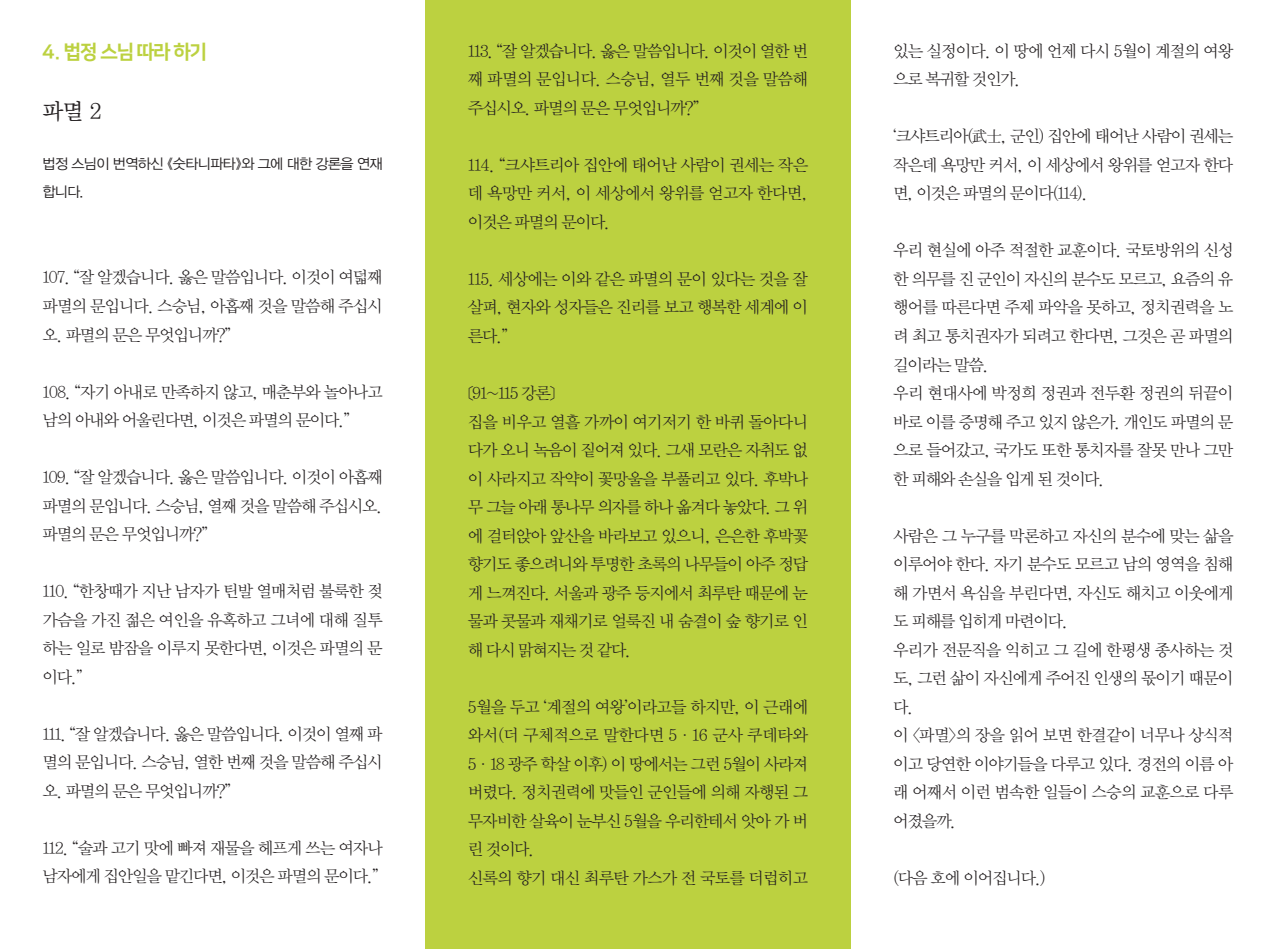
<style>
.page{position:relative;width:1276px;height:949px;background:#fff}
.page>*{position:absolute;margin:0;border:0;box-sizing:border-box;transform-origin:0 0}
.시제목_먹{font:22.5px "YDVY Mj O13";color:#231f20}
.본문_나눔스퀘어_먹{font:19.5px "Nanum Square ac EB";letter-spacing:-.025em;color:#bcd140}
.본문_나눔스퀘어_먹-2{font:16.5px/28.5px "YDVY Mj O12";letter-spacing:-.06em;color:#231f20;text-align:justify}
.편집자글{font:14.25px/28.2px "YDVYGO12";letter-spacing:-.04em;color:#231f20}
</style>
<div class="page">
<div style="left:425px;top:0;width:425px;height:948px;background:#bcd140"></div>
<p class="본문_나눔스퀘어_먹" style="left:43px;top:41px;width:166px">4. 법정 스님 따라 하기</p>
<p class="시제목_먹" style="left:43px;top:97px;width:61px">파멸 2</p>
<p class="편집자글" style="left:43px;top:150px;width:342px">법정 스님이 번역하신 《숫타니파타》와 그에 대한 강론을 연재 합니다.</p>
<p class="본문_나눔스퀘어_먹-2" style="left:43px;top:263px;width:342px">107. “잘 알겠습니다. 옳은 말씀입니다. 이것이 여덟째 파멸의 문입니다. 스승님, 아홉째 것을 말씀해 주십시 오. 파멸의 문은 무엇입니까?”</p>
<p class="본문_나눔스퀘어_먹-2" style="left:43px;top:377px;width:342px">108. “자기 아내로 만족하지 않고, 매춘부와 놀아나고 남의 아내와 어울린다면, 이것은 파멸의 문이다.”</p>
<p class="본문_나눔스퀘어_먹-2" style="left:43px;top:463px;width:342px">109. “잘 알겠습니다. 옳은 말씀입니다. 이것이 아홉째 파멸의 문입니다. 스승님, 열째 것을 말씀해 주십시오. 파멸의 문은 무엇입니까?”</p>
<p class="본문_나눔스퀘어_먹-2" style="left:43px;top:577px;width:342px">110. “한창때가 지난 남자가 틴발 열매처럼 불룩한 젖 가슴을 가진 젊은 여인을 유혹하고 그녀에 대해 질투 하는 일로 밤잠을 이루지 못한다면, 이것은 파멸의 문 이다.”</p>
<p class="본문_나눔스퀘어_먹-2" style="left:43px;top:719px;width:342px">111. “잘 알겠습니다. 옳은 말씀입니다. 이것이 열째 파 멸의 문입니다. 스승님, 열한 번째 것을 말씀해 주십시 오. 파멸의 문은 무엇입니까?”</p>
<p class="본문_나눔스퀘어_먹-2" style="left:43px;top:833px;width:342px">112. “술과 고기 맛에 빠져 재물을 헤프게 쓰는 여자나 남자에게 집안일을 맡긴다면, 이것은 파멸의 문이다.”</p>
<p class="본문_나눔스퀘어_먹-2" style="left:468px;top:37px;width:342px">113. “잘 알겠습니다. 옳은 말씀입니다. 이것이 열한 번 째 파멸의 문입니다. 스승님, 열두 번째 것을 말씀해 주십시오. 파멸의 문은 무엇입니까?”</p>
<p class="본문_나눔스퀘어_먹-2" style="left:468px;top:151px;width:342px">114. “크샤트리아 집안에 태어난 사람이 권세는 작은 데 욕망만 커서, 이 세상에서 왕위를 얻고자 한다면, 이것은 파멸의 문이다.</p>
<p class="본문_나눔스퀘어_먹-2" style="left:468px;top:265px;width:342px">115. 세상에는 이와 같은 파멸의 문이 있다는 것을 잘 살펴, 현자와 성자들은 진리를 보고 행복한 세계에 이 른다.”</p>
<p class="본문_나눔스퀘어_먹-2" style="left:468px;top:379px;width:89px">〔91~115 강론〕</p>
<p class="본문_나눔스퀘어_먹-2" style="left:468px;top:407px;width:342px">집을 비우고 열흘 가까이 여기저기 한 바퀴 돌아다니 다가 오니 녹음이 짙어져 있다. 그새 모란은 자취도 없 이 사라지고 작약이 꽃망울을 부풀리고 있다. 후박나 무 그늘 아래 통나무 의자를 하나 옮겨다 놓았다. 그 위 에 걸터앉아 앞산을 바라보고 있으니, 은은한 후박꽃 향기도 좋으려니와 투명한 초록의 나무들이 아주 정답 게 느껴진다. 서울과 광주 등지에서 최루탄 때문에 눈 물과 콧물과 재채기로 얼룩진 내 숨결이 숲 향기로 인 해 다시 맑혀지는 것 같다.</p>
<p class="본문_나눔스퀘어_먹-2" style="left:468px;top:692px;width:342px">5월을 두고 ‘계절의 여왕’이라고들 하지만, 이 근래에 와서(더 구체적으로 말한다면 5·16 군사 쿠데타와 5·18 광주 학살 이후) 이 땅에서는 그런 5월이 사라져 버렸다. 정치권력에 맛들인 군인들에 의해 자행된 그 무자비한 살육이 눈부신 5월을 우리한테서 앗아 가 버 린 것이다.</p>
<p class="본문_나눔스퀘어_먹-2" style="left:468px;top:863px;width:342px">신록의 향기 대신 최루탄 가스가 전 국토를 더럽히고</p>
<p class="본문_나눔스퀘어_먹-2" style="left:893px;top:37px;width:342px">있는 실정이다. 이 땅에 언제 다시 5월이 계절의 여왕 으로 복귀할 것인가.</p>
<p class="본문_나눔스퀘어_먹-2" style="left:893px;top:122px;width:342px">‘크샤트리아(武士, 군인) 집안에 태어난 사람이 권세는 작은데 욕망만 커서, 이 세상에서 왕위를 얻고자 한다 면, 이것은 파멸의 문이다(114).</p>
<p class="본문_나눔스퀘어_먹-2" style="left:893px;top:236px;width:342px">우리 현실에 아주 적절한 교훈이다. 국토방위의 신성 한 의무를 진 군인이 자신의 분수도 모르고, 요즘의 유 행어를 따른다면 주제 파악을 못하고, 정치권력을 노 려 최고 통치권자가 되려고 한다면, 그것은 곧 파멸의 길이라는 말씀.</p>
<p class="본문_나눔스퀘어_먹-2" style="left:893px;top:379px;width:342px">우리 현대사에 박정희 정권과 전두환 정권의 뒤끝이 바로 이를 증명해 주고 있지 않은가. 개인도 파멸의 문 으로 들어갔고, 국가도 또한 통치자를 잘못 만나 그만 한 피해와 손실을 입게 된 것이다.</p>
<p class="본문_나눔스퀘어_먹-2" style="left:893px;top:521px;width:342px">사람은 그 누구를 막론하고 자신의 분수에 맞는 삶을 이루어야 한다. 자기 분수도 모르고 남의 영역을 침해 해 가면서 욕심을 부린다면, 자신도 해치고 이웃에게 도 피해를 입히게 마련이다.</p>
<p class="본문_나눔스퀘어_먹-2" style="left:893px;top:635px;width:342px">우리가 전문직을 익히고 그 길에 한평생 종사하는 것 도, 그런 삶이 자신에게 주어진 인생의 몫이기 때문이 다.</p>
<p class="본문_나눔스퀘어_먹-2" style="left:893px;top:721px;width:342px">이 〈파멸〉의 장을 읽어 보면 한결같이 너무나 상식적 이고 당연한 이야기들을 다루고 있다. 경전의 이름 아 래 어째서 이런 범속한 일들이 스승의 교훈으로 다루 어졌을까.</p>
<p class="본문_나눔스퀘어_먹-2" style="left:893px;top:863px;width:154px">(다음 호에 이어집니다.)</p>
</div>
